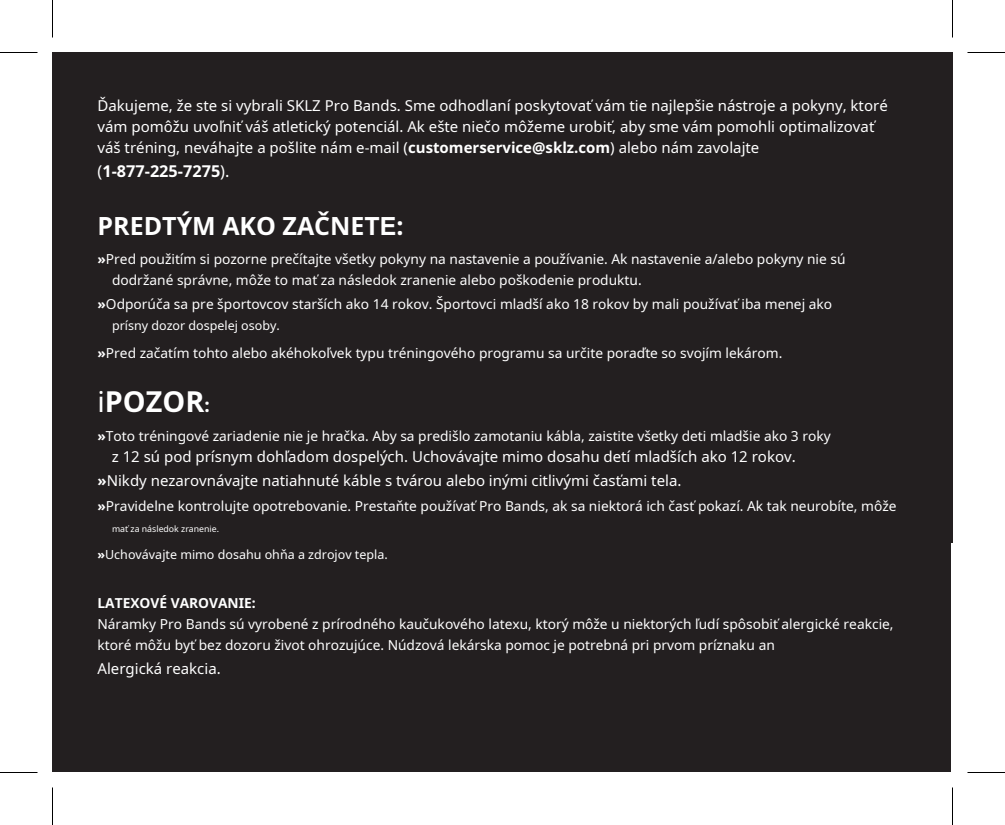
<style>
.page{position:relative;width:1005px;height:825px;background:#fff}
.page>*{position:absolute;margin:0;border:0;box-sizing:border-box;transform-origin:0 0}
.t1{font:700 28.75px "Noto Sans";color:#fff}
.t2{font:700 25px "Noto Sans";color:#fff}
.t3{font:700 16.25px "Noto Sans";color:#fff}
.t4{font:15px/21px "Noto Sans";color:#fff}
.t5{font:13.75px/21px "Noto Sans";color:#fff}
.t6{font:700 13.75px "Noto Sans";color:#fff}
.t7{font:12.5px "Noto Sans";color:#fff}
.t8{font:8.75px "Noto Sans";color:#fff}
.s1{font-weight:700}
.s2{font-weight:400}
.s3{font-family:"Arial"}
.s4{font-size:18.75px}
</style>
<div class="page">
<div style="left:930px;top:52px;width:22px;height:491px;background:#231f20"></div>
<div style="left:52px;top:52px;width:899px;height:720px;background:#231f20"></div>
<hr style="left:0;top:52px;width:38px;height:1px;background:#000">
<hr style="left:968px;top:52px;width:37px;height:1px;background:#000">
<hr style="left:0;top:772px;width:38px;height:1px;background:#000">
<hr style="left:968px;top:772px;width:37px;height:1px;background:#000">
<hr style="left:52px;top:0;width:1px;height:38px;background:#000">
<hr style="left:52px;top:788px;width:1px;height:37px;background:#000">
<hr style="left:952px;top:0;width:1px;height:38px;background:#000">
<hr style="left:952px;top:788px;width:1px;height:37px;background:#000">
<p class="t4" style="left:98px;top:94px;width:792px">Ďakujeme, že ste si vybrali SKLZ Pro Bands. Sme odhodlaní poskytovať vám tie najlepšie nástroje a pokyny, ktoré vám pomôžu uvoľniť váš atletický potenciál. Ak ešte niečo môžeme urobiť, aby sme vám pomohli optimalizovať váš tréning, neváhajte a pošlite nám e-mail (<span class="s1">customerservice@sklz.com</span>) alebo nám zavolajte</p>
<p class="t3" style="left:98px;top:159px;width:134px"><span class="s2">(</span>1-877-225-7275<span class="s2">).</span></p>
<h2 class="t2" style="left:98px;top:209px;width:308px">PREDTÝM AKO ZAČNE<span class="s3">TE</span>:</h2>
<p class="t5" style="left:112px;top:248px;width:735px;text-indent:-15px"><span class="s1">»</span>Pred použitím si pozorne prečítajte všetky pokyny na nastavenie a používanie. Ak nastavenie a/alebo pokyny nie sú dodržané správne, môže to mať za následok zranenie alebo poškodenie produktu.</p>
<p class="t5" style="left:98px;top:293px;width:736px"><span class="s1">»</span>Odporúča sa pre športovcov starších ako 14 rokov. Športovci mladší ako 18 rokov by mali používať iba menej ako</p>
<p class="t7" style="left:112px;top:317px;width:169px">prísny dozor dospelej osoby.</p>
<p class="t5" style="left:98px;top:342px;width:686px"><span class="s1">»</span>Pred začatím tohto alebo akéhokoľvek typu tréningového programu sa určite poraďte so svojím lekárom.</p>
<h1 class="t1" style="left:98px;top:382px;width:114px"><span class="s2">i</span>POZOR<span class="s4">:</span></h1>
<p class="t5" style="left:98px;top:425px;width:735px"><span class="s1">»</span>Toto tréningové zariadenie nie je hračka. Aby sa predišlo zamotaniu kábla, zaistite všetky deti mladšie ako 3 roky</p>
<p class="t4" style="left:98px;top:443px;width:700px;line-height:24.5px;text-indent:14px">z 12 sú pod prísnym dohľadom dospelých. Uchovávajte mimo dosahu detí mladších ako 12 rokov. <span class="s1">»</span>Nikdy nezarovnávajte natiahnuté káble s tvárou alebo inými citlivými časťami tela.</p>
<p class="t5" style="left:98px;top:495px;width:801px"><span class="s1">»</span>Pravidelne kontrolujte opotrebovanie. Prestaňte používať Pro Bands, ak sa niektorá ich časť pokazí. Ak tak neurobíte, môže</p>
<p class="t8" style="left:112px;top:522px;width:109px">mať za následok zranenie.</p>
<p class="t7" style="left:98px;top:546px;width:292px"><span class="s1">»</span>Uchovávajte mimo dosahu ohňa a zdrojov tepla.</p>
<p class="t6" style="left:98px;top:593px;width:160px">LATEXOVÉ VAROVANIE:</p>
<p class="t5" style="left:98px;top:613px;width:798px">Náramky Pro Bands sú vyrobené z prírodného kaučukového latexu, ktorý môže u niektorých ľudí spôsobiť alergické reakcie, ktoré môžu byť bez dozoru život ohrozujúce. Núdzová lekárska pomoc je potrebná pri prvom príznaku an</p>
<p class="t4" style="left:98px;top:658px;width:125px">Alergická reakcia.</p>
</div>
